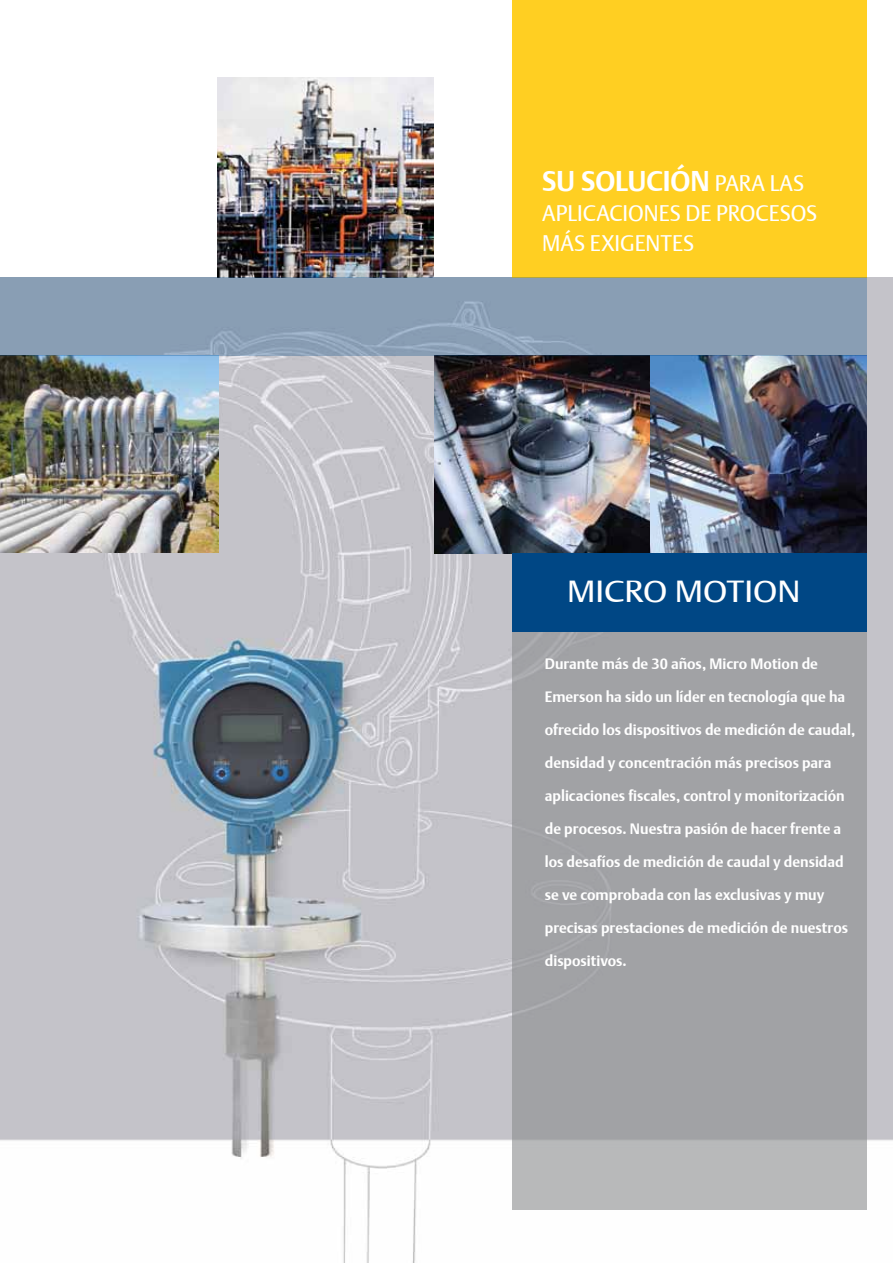
<style>
.page{position:relative;width:893px;height:1263px;background:#fff}
.page>*{position:absolute;margin:0;border:0;box-sizing:border-box;transform-origin:0 0}
.t1{font:30.45px "DTL Argo T";color:#fff;scale:1.1 1}
.t2{font:700 28.5px "DTL Argo T";color:#fff;scale:.96 1}
.t3{font:22.5px/30px "DTL Argo T";color:#fff;scale:.96 1}
.t4{font:700 15px "DTL Argo T";color:#fff;scale:.96 1}
.s1{font-weight:400;font-size:22.5px}
</style>
<div class="page">
<img style="left:0;top:277px;width:893px;height:986px">
<img style="left:434px;top:356px;width:433px;height:197px">
<img style="left:0;top:356px;width:218px;height:197px">
<img style="left:217px;top:78px;width:216px;height:199px">
<hr style="left:892px;top:0;width:1px;height:549px;background:#eeeeef">
<div style="left:512px;top:0;width:355px;height:277px;background:#ffcf22"></div>
<div style="left:0;top:277px;width:867px;height:79px;background:#899eb4"></div>
<svg style="left:512px;top:632px;width:355px;height:577px;background:#a3a4a7"></svg>
<div style="left:512px;top:553px;width:355px;height:79px;background:#004785"></div>
<h2 class="t2" style="left:542px;top:164px;width:274px">SU SOLUCIÓN <span class="s1">PARA LAS</span></h2>
<h3 class="t3" style="left:542px;top:198px;width:288px">APLICACIONES DE PROCESOS<br>MÁS EXIGENTES</h3>
<h1 class="t1" style="left:567px;top:573px;width:214px">MICRO MOTION</h1>
<p class="t4" style="left:545px;top:655px;width:286px">Durante más de 30 años, Micro Motion de</p>
<p class="t4" style="left:545px;top:688px;width:314px">Emerson ha sido un líder en tecnología que ha</p>
<p class="t4" style="left:545px;top:721px;width:325px">ofrecido los dispositivos de medición de caudal,</p>
<p class="t4" style="left:545px;top:754px;width:300px">densidad y concentración más precisos para</p>
<p class="t4" style="left:545px;top:787px;width:314px">aplicaciones fiscales, control y monitorización</p>
<p class="t4" style="left:545px;top:820px;width:310px">de procesos. Nuestra pasión de hacer frente a</p>
<p class="t4" style="left:545px;top:853px;width:313px">los desafíos de medición de caudal y densidad</p>
<p class="t4" style="left:545px;top:886px;width:293px">se ve comprobada con las exclusivas y muy</p>
<p class="t4" style="left:545px;top:919px;width:317px">precisas prestaciones de medición de nuestros</p>
<p class="t4" style="left:545px;top:952px;width:87px">dispositivos.</p>
</div>
